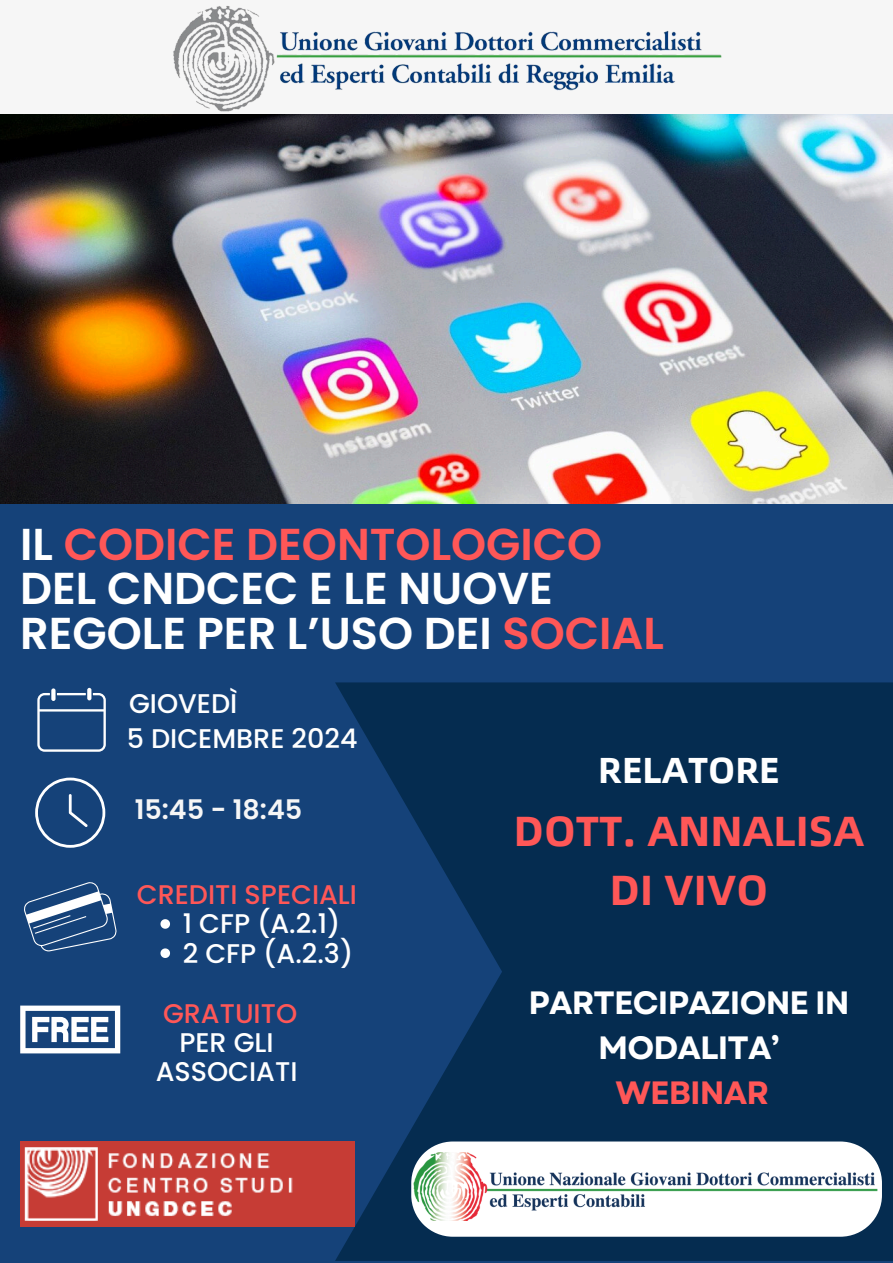
<style>
.page{position:relative;width:893px;height:1263px;background:#154279}
.page>*{position:absolute;margin:0;border:0;box-sizing:border-box;transform-origin:0 0}
.t1{font:600 44.62px/44.4px "Poppins";color:#fff}
.t2{font:700 42.45px/59.1px "Alibaba Sans";color:#ff5757;text-align:center}
.t3{font:700 36.45px "Alibaba Sans";color:#fff}
.t4{font:700 32.25px/45px "Garet";letter-spacing:-.025em;color:#fff;text-align:center}
.t5{font:700 32.25px "Garet";letter-spacing:-.025em;color:#ff5757}
.t6{font:500 27px/29.2px "Poppins";color:#fff;text-align:center}
.t7{font:500 27px "Poppins";color:#ff5757}
.t8{font:600 27px "Poppins";color:#f6f6f6}
.s1{color:#ff5757}
</style>
<div class="page">
<svg style="left:335px;top:683px;width:558px;height:578px;fill:#052c50"></svg>
<svg style="left:37px;top:693px;width:69px;height:59px"></svg>
<div style="left:51px;top:688px;width:5px;height:13px;background:#fff;border-radius:2px"></div>
<svg style="left:87px;top:688px;width:4px;height:12px"></svg>
<svg style="left:35px;top:778px;width:70px;height:70px"></svg>
<div style="left:0;top:0;width:893px;height:146px;background:#f6f6f6"></div>
<img style="left:173px;top:6px;width:549px;height:106px">
<img style="left:20px;top:1141px;width:334px;height:85px">
<svg style="left:411px;top:1141px;width:471px;height:96px;background:#e2e6ea"></svg>
<img style="left:406px;top:1153px;width:475px;height:68px">
<svg style="left:20px;top:1005px;width:100px;height:48px"></svg>
<svg style="left:24px;top:882px;width:92px;height:69px"></svg>
<img style="left:0;top:114px;width:893px;height:389px">
<svg style="left:160px;top:919px;width:10px;height:10px"></svg>
<svg style="left:160px;top:948px;width:10px;height:10px"></svg>
<p class="t1" style="left:20px;top:522px;width:645px">IL <span class="s1">CODICE DEONTOLOGICO<br></span>DEL CNDCEC E LE NUOVE<br>REGOLE PER L’USO DEI <span class="s1">SOCIAL</span></p>
<p class="t6" style="left:129px;top:689px;width:110px">GIOVEDÌ</p>
<h4 class="t6" style="left:127px;top:724px;width:232px">5 DICEMBRE 2024</h4>
<h4 class="t8" style="left:135px;top:790px;width:169px">15:45 - 18:45</h4>
<p class="t7" style="left:137px;top:876px;width:222px">CREDITI SPECIALI</p>
<h5 class="t6" style="left:183px;top:909px;width:159px">1 CFP (A.2.1)</h5>
<h4 class="t6" style="left:183px;top:938px;width:172px">2 CFP (A.2.3)</h4>
<p class="t6" style="left:156px;top:998px;width:143px"><span class="s1">GRATUITO<br></span>PER GLI<br>ASSOCIATI</p>
<p class="t3" style="left:598px;top:739px;width:183px">RELATORE</p>
<p class="t2" style="left:514px;top:799px;width:352px">DOTT. ANNALISA<br>DI VIVO</p>
<h1 class="t4" style="left:528px;top:980px;width:322px">PARTECIPAZIONE IN<br>MODALITA’</h1>
<h3 class="t5" style="left:615px;top:1069px;width:155px">WEBINAR</h3>
</div>
